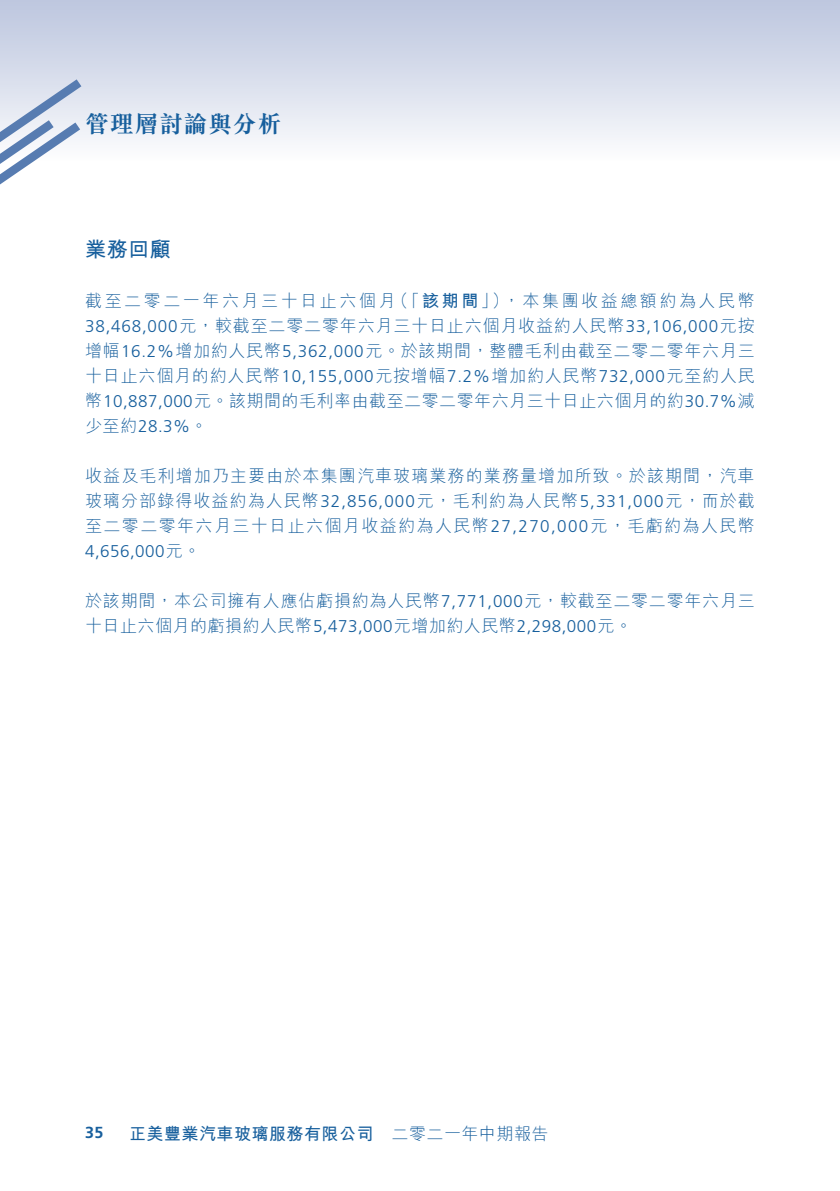
<style>
.page{position:relative;width:840px;height:1191px;background:#fff}
.page>*{position:absolute;margin:0;border:0;box-sizing:border-box;transform-origin:0 0}
.t1{font:700 24px "M Sung HK";letter-spacing:.025em;color:#175f9d}
.t2{font:700 21px "M Hei HK";color:#175f9d}
.t3{font:300 17px/25px "M Hei HK";letter-spacing:.045em;color:#175f9d}
.t4{font:700 17px "M Hei HK";letter-spacing:.03em;color:#175f9d}
.t5{font:300 17px "Frutiger LT Std";letter-spacing:.03em;color:#175f9d}
.t6{font:300 17px "M Hei HK";letter-spacing:.15em;color:#175f9d}
.t7{font:700 16px "Frutiger LT Std";color:#175f9d}
.s1{font-weight:700}
.s2{font-family:"Frutiger LT Std"}
.s3{font-family:"M Hei HK"}
.s4{font-weight:300}
</style>
<div class="page">
<div style="left:0;top:0;width:839px;height:170px;background:linear-gradient(to bottom,#bbc5de,#fff)"></div>
<svg style="left:0;top:79px;width:81px;height:106px"></svg>
<h1 class="t1" style="left:85px;top:108px;width:198px">管理層討論與分析</h1>
<p class="t2" style="left:85px;top:234px;width:87px">業務回顧</p>
<p class="t3" style="left:391px;top:288px;width:119px">（「<span class="s1">該期間</span>」）</p>
<p class="t6" style="left:502px;top:292px;width:253px">，本集團收益總額約為人民幣</p>
<p class="t3" style="left:85px;top:288px;width:671px">截至二零二一年六月三十日止六個月<br><span class="s2">38,468,000</span>元，較截至二零二零年六月三十日止六個月收益約人民幣<span class="s2">33,106,000</span>元按增幅<span class="s2">16.2%</span>增加約人民幣<span class="s2">5,362,000</span>元。於該期間，整體毛利由截至二零二零年六月三十日止六個月的約人民幣<span class="s2">10,155,000</span>元按增幅<span class="s2">7.2%</span>增加約人民幣<span class="s2">732,000</span>元至約人民幣<span class="s2">10,887,000</span>元。該期間的毛利率由截至二零二零年六月三十日止六個月的約<span class="s2">30.7%</span>減</p>
<p class="t5" style="left:85px;top:416px;width:124px"><span class="s3">少至約</span>28.3%<span class="s3">。</span></p>
<p class="t3" style="left:85px;top:463px;width:671px;text-align:justify">收益及毛利增加乃主要由於本集團汽車玻璃業務的業務量增加所致。於該期間，汽車玻璃分部錄得收益約為人民幣<span class="s2">32,856,000</span>元，毛利約為人民幣<span class="s2">5,331,000</span>元，而於截至二零二零年六月三十日止六個月收益約為人民幣<span class="s2">27,270,000</span>元，毛虧約為人民幣</p>
<p class="t5" style="left:85px;top:541px;width:117px">4,656,000<span class="s3">元。</span></p>
<p class="t3" style="left:85px;top:588px;width:670px">於該期間，本公司擁有人應佔虧損約為人民幣<span class="s2">7,771,000</span>元，較截至二零二零年六月三十日止六個月的虧損約人民幣<span class="s2">5,473,000</span>元增加約人民幣<span class="s2">2,298,000</span>元。</p>
<p class="t7" style="left:85px;top:1123px;width:20px">35</p>
<p class="t4" style="left:129px;top:1121px;width:420px">正美豐業汽車玻璃服務有限公司<span class="s4">　二零二一年中期報告</span></p>
</div>
